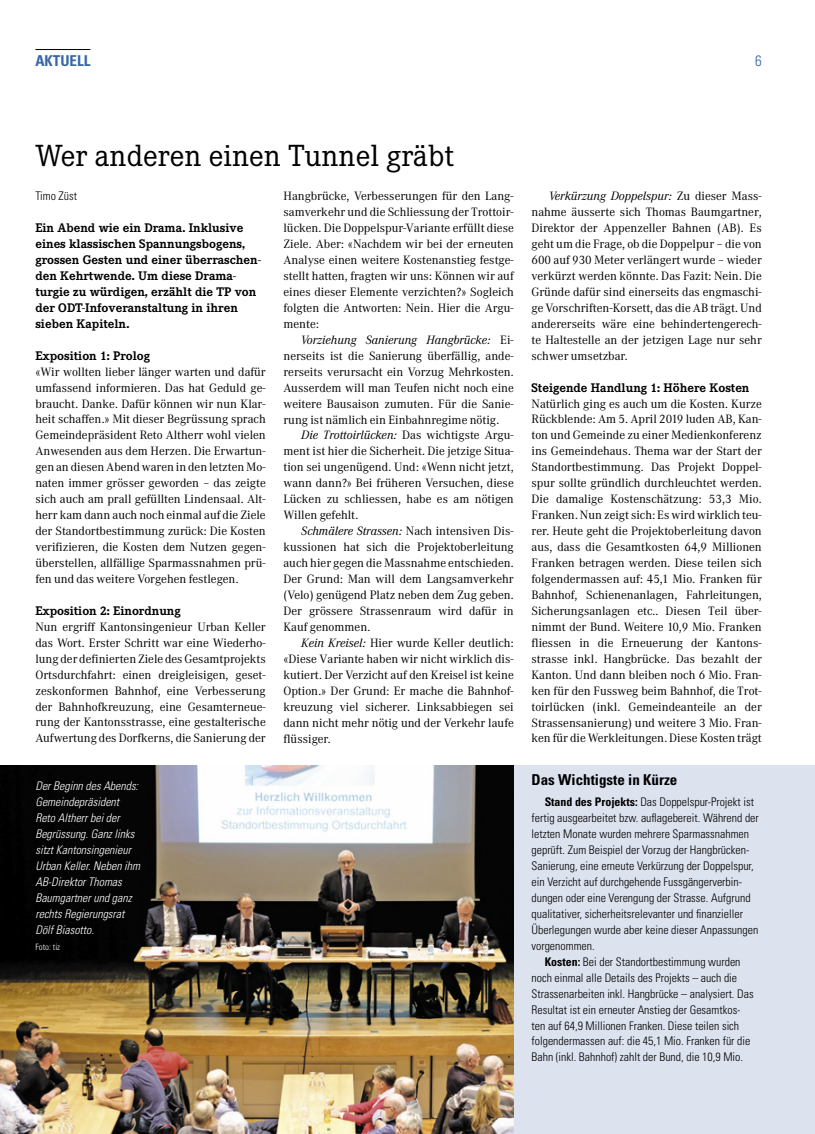
<style>
.page{position:relative;width:815px;height:1134px;background:#fff}
.page>*{position:absolute;margin:0;border:0;box-sizing:border-box;transform-origin:0 0}
.t1{font:30px "Corporate EBQ";color:#000}
.t2{font:700 condensed 15px "Univers LT Std";color:#000}
.t3{font:700 condensed 15px "Univers LT Std";color:#3767a6}
.t4{font:300 condensed 15px "Univers LT Std";color:#3767a6}
.t5{font:700 12.25px/16px "Corporate EBQ";color:#000}
.t6{font:11.88px/16px "Corporate ABQ";color:#000;text-align:justify}
.t7{font:300 condensed 11.88px "Univers LT Std";color:#000}
.t8{font:italic 300 condensed 11.88px/16px "Univers LT Std";color:#fff}
.t9{font:300 condensed 8.75px "Univers LT Std";color:#fff}
.s1{font-style:italic}
.s2{font-weight:700}
</style>
<div class="page">
<div style="left:514px;top:765px;width:301px;height:369px;background:#dde2ef"></div>
<img style="left:0;top:765px;width:514px;height:369px">
<hr style="left:35px;top:49px;width:55px;height:1px;background:#000">
<p class="t3" style="left:35px;top:51px;width:56px">AKTUELL</p>
<p class="t4" style="left:755px;top:51px;width:8px">6</p>
<h1 class="t1" style="left:35px;top:138px;width:420px">Wer anderen einen Tunnel gräbt</h1>
<p class="t7" style="left:35px;top:189px;width:43px">Timo Züst</p>
<p class="t5" style="left:35px;top:220px;width:227px">Ein Abend wie ein Drama. Inklusive eines klassischen Spannungsbogens, grossen Gesten und einer überraschen&shy;den Kehrtwende. Um diese Drama&shy;turgie zu würdigen, erzählt die TP von der ODT-Infoveranstaltung in ihren sieben Kapiteln.</p>
<p class="t6" style="left:283px;top:188px;width:232px">Hangbrücke, Verbesserungen für den Lang&shy;samverkehr und die Schliessung der Trottoir&shy;lücken. Die Doppelspur-Variante erfüllt diese Ziele. Aber: «Nachdem wir bei der erneuten Analyse einen weitere Kostenanstieg festge&shy;stellt hatten, fragten wir uns: Können wir auf eines dieser Elemente verzichten?» Sogleich folgten die Antworten: Nein. Hier die Argu&shy;mente:</p>
<p class="t6" style="left:283px;top:332px;width:232px;text-indent:18px"><span class="s1">Vorziehung Sanierung Hangbrücke:</span> Ei&shy;nerseits ist die Sanierung überfällig, ande&shy;rerseits verursacht ein Vorzug Mehrkosten.<br>Ausserdem will man Teufen nicht noch eine weitere Bausaison zumuten. Für die Sanie&shy;rung ist nämlich ein Einbahnregime nötig.</p>
<p class="t6" style="left:283px;top:427px;width:232px;text-indent:18px"><span class="s1">Die Trottoirlücken:</span> Das wichtigste Argu&shy;ment ist hier die Sicherheit. Die jetzige Situa&shy;tion sei ungenügend. Und: «Wenn nicht jetzt, wann dann?» Bei früheren Versuchen, diese Lücken zu schliessen, habe es am nötigen Willen gefehlt.</p>
<p class="t6" style="left:283px;top:523px;width:232px;text-indent:18px"><span class="s1">Schmälere Strassen:</span> Nach intensiven Dis&shy;kussionen hat sich die Projektoberleitung auch hier gegen die Massnahme entschieden.<br>Der Grund: Man will dem Langsamverkehr (Velo) genügend Platz neben dem Zug geben.<br>Der grössere Strassenraum wird dafür in Kauf genommen.</p>
<p class="t6" style="left:283px;top:635px;width:232px;text-indent:18px"><span class="s1">Kein Kreisel:</span> Hier wurde Keller deutlich: «Diese Variante haben wir nicht wirklich dis&shy;kutiert. Der Verzicht auf den Kreisel ist keine Option.» Der Grund: Er mache die Bahnhof&shy;kreuzung viel sicherer. Linksabbiegen sei dann nicht mehr nötig und der Verkehr laufe flüssiger.</p>
<p class="t5" style="left:35px;top:347px;width:116px">Exposition 1: Prolog</p>
<p class="t6" style="left:35px;top:364px;width:232px">«Wir wollten lieber länger warten und dafür umfassend informieren. Das hat Geduld ge&shy;braucht. Danke. Dafür können wir nun Klar&shy;heit schaffen.» Mit dieser Begrüssung sprach Gemeindepräsident Reto Altherr wohl vielen Anwesenden aus dem Herzen. Die Erwartun&shy;gen an diesen Abend waren in den letzten Mo&shy;naten immer grösser geworden – das zeigte sich auch am prall gefüllten Lindensaal. Alt&shy;herr kam dann auch noch einmal auf die Ziele der Standortbestimmung zurück: Die Kosten verifizieren, die Kosten dem Nutzen gegen&shy;überstellen, allfällige Sparmassnahmen prü&shy;fen und das weitere Vorgehen festlegen.</p>
<p class="t5" style="left:35px;top:603px;width:147px">Exposition 2: Einordnung</p>
<p class="t6" style="left:35px;top:619px;width:232px">Nun ergriff Kantonsingenieur Urban Keller das Wort. Erster Schritt war eine Wiederho&shy;lung der definierten Ziele des Gesamtprojekts Ortsdurchfahrt: einen dreigleisigen, geset&shy;zeskonformen Bahnhof, eine Verbesserung der Bahnhofkreuzung, eine Gesamterneue&shy;rung der Kantonsstrasse, eine gestalterische Aufwertung des Dorfkerns, die Sanierung der</p>
<p class="t8" style="left:35px;top:778px;width:106px">Der Beginn des Abends:<br>Gemeindepräsident<br>Reto Altherr bei der<br>Begrüssung. Ganz links sitzt Kantonsingenieur<br>Urban Keller. Neben ihm<br>AB-Direktor Thomas<br>Baumgartner und ganz rechts Regierungsrat<br>Dölf Biasotto.</p>
<p class="t9" style="left:35px;top:941px;width:26px">Foto: tiz</p>
<p class="t6" style="left:531px;top:188px;width:232px;text-indent:18px"><span class="s1">Verkürzung Doppelspur:</span> Zu dieser Mass&shy;nahme äusserte sich Thomas Baumgartner, Direktor der Appenzeller Bahnen (AB). Es geht um die Frage, ob die Doppelpur – die von 600 auf 930 Meter verlängert wurde – wieder verkürzt werden könnte. Das Fazit: Nein. Die Gründe dafür sind einerseits das engmaschi&shy;ge Vorschriften-Korsett, das die AB trägt. Und andererseits wäre eine behindertengerech&shy;te Haltestelle an der jetzigen Lage nur sehr schwer umsetzbar.</p>
<p class="t5" style="left:531px;top:379px;width:219px">Steigende Handlung 1: Höhere Kosten</p>
<p class="t6" style="left:531px;top:396px;width:232px">Natürlich ging es auch um die Kosten. Kurze Rückblende: Am 5. April 2019 luden AB, Kan&shy;ton und Gemeinde zu einer Medienkonferenz ins Gemeindehaus. Thema war der Start der Standortbestimmung. Das Projekt Doppel&shy;spur sollte gründlich durchleuchtet werden.<br>Die damalige Kostenschätzung: 53,3 Mio.<br>Franken. Nun zeigt sich: Es wird wirklich teu&shy;rer. Heute geht die Projektoberleitung davon aus, dass die Gesamtkosten 64,9 Millionen Franken betragen werden. Diese teilen sich folgendermassen auf: 45,1 Mio. Franken für Bahnhof, Schienenanlagen, Fahrleitungen, Sicherungsanlagen etc.. Diesen Teil über&shy;nimmt der Bund. Weitere 10,9 Mio. Franken fliessen in die Erneuerung der Kantons&shy;strasse inkl. Hangbrücke. Das bezahlt der Kanton. Und dann bleiben noch 6 Mio. Fran&shy;ken für den Fussweg beim Bahnhof, die Trot&shy;toirlücken (inkl. Gemeindeanteile an der Strassensanierung) und weitere 3 Mio. Fran&shy;ken für die Werkleitungen. Diese Kosten trägt</p>
<p class="t2" style="left:531px;top:771px;width:147px">Das Wichtigste in Kürze</p>
<p class="t7" style="left:545px;top:795px;width:211px"><span class="s2">Stand des Projekts:</span> Das Doppelspur-Projekt ist</p>
<p class="t7" style="left:531px;top:811px;width:229px">fertig ausgearbeitet bzw. auflagebereit. Während der</p>
<p class="t7" style="left:531px;top:827px;width:219px">letzten Monate wurden mehrere Sparmassnahmen</p>
<p class="t7" style="left:531px;top:843px;width:219px">geprüft. Zum Beispiel der Vorzug der Hangbrücken-</p>
<p class="t7" style="left:531px;top:859px;width:224px">Sanierung, eine erneute Verkürzung der Doppelspur,</p>
<p class="t7" style="left:531px;top:875px;width:212px">ein Verzicht auf durchgehende Fussgängerverbin-</p>
<p class="t7" style="left:531px;top:890px;width:221px">dungen oder eine Verengung der Strasse. Aufgrund</p>
<p class="t7" style="left:531px;top:906px;width:213px">qualitativer, sicherheitsrelevanter und finanzieller</p>
<p class="t7" style="left:531px;top:922px;width:228px">Überlegungen wurde aber keine dieser Anpassungen</p>
<p class="t7" style="left:531px;top:938px;width:65px">vorgenommen.</p>
<p class="t7" style="left:545px;top:954px;width:197px"><span class="s2">Kosten:</span> Bei der Standortbestimmung wurden</p>
<p class="t7" style="left:531px;top:970px;width:207px">noch einmal alle Details des Projekts – auch die</p>
<p class="t7" style="left:531px;top:986px;width:224px">Strassenarbeiten inkl. Hangbrücke – analysiert. Das</p>
<p class="t7" style="left:531px;top:1002px;width:211px">Resultat ist ein erneuter Anstieg der Gesamtkos-</p>
<p class="t7" style="left:531px;top:1018px;width:209px">ten auf 64,9 Millionen Franken. Diese teilen sich</p>
<p class="t7" style="left:531px;top:1034px;width:220px">folgendermassen auf: die 45,1 Mio. Franken für die</p>
<p class="t7" style="left:531px;top:1050px;width:213px">Bahn (inkl. Bahnhof) zahlt der Bund, die 10,9 Mio.</p>
</div>
